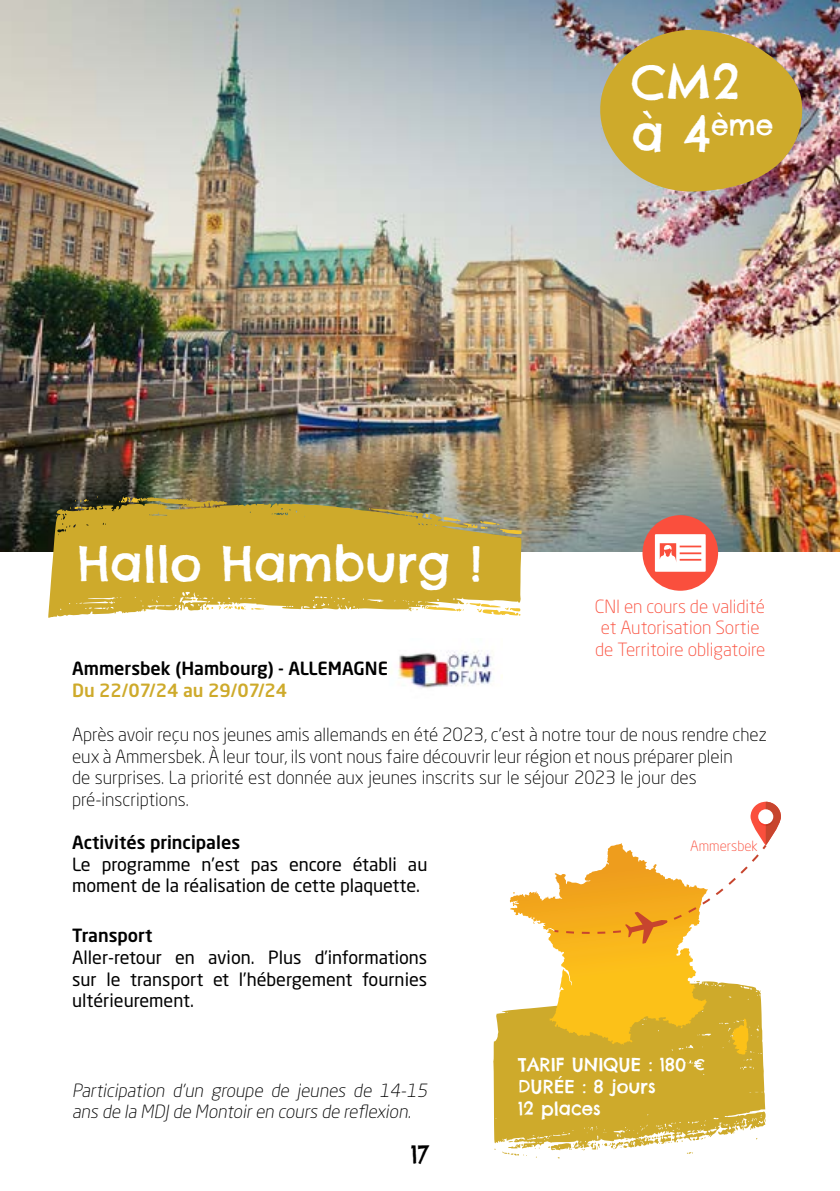
<style>
.page{position:relative;width:840px;height:1191px;background:#fff}
.page>*{position:absolute;margin:0;border:0;box-sizing:border-box;transform-origin:0 0}
.t1{font:48px "Chelsea Market";color:#fff}
.t2{font:28px "Chelsea Market";color:#fff}
.t3{font:24px "Chelsea Market";color:#000}
.t4{font:300 18px/21.6px "Neo Sans Std";color:#000}
.t5{font:18px/21.6px "Neo Sans Std";color:#000}
.t6{font:italic 300 18px/21.6px "Neo Sans Std";color:#000}
.t7{font:300 18px/21.6px "Neo Sans Std";color:#fa4f3d;text-align:center}
.t8{font:500 18px "Neo Sans Std";color:#000}
.t9{font:18px/21.6px "Chelsea Market";color:#fff}
.t10{font:500 18px "Neo Sans Std";color:#ceaa2b}
.t11{font:300 14px "Neo Sans Std";color:#fa4f3d}
.s1{font-size:48px}
</style>
<div class="page">
<svg style="left:493px;top:981px;width:272px;height:168px;background:#dab63f"></svg>
<svg style="left:692px;top:1135px;width:17px;height:6px"></svg>
<svg style="left:645px;top:1134px;width:37px;height:10px"></svg>
<svg style="left:547px;top:1142px;width:26px;height:8px"></svg>
<svg style="left:581px;top:1139px;width:46px;height:11px"></svg>
<svg style="left:502px;top:1141px;width:25px;height:15px"></svg>
<img style="left:0;top:0;width:839px;height:552px">
<svg style="left:48px;top:496px;width:473px;height:122px;background:#c6a93f"></svg>
<svg style="left:424px;top:513px;width:4px;height:5px"></svg>
<svg style="left:442px;top:517px;width:79px;height:17px"></svg>
<svg style="left:179px;top:498px;width:12px;height:11px"></svg>
<svg style="left:119px;top:496px;width:21px;height:7px"></svg>
<svg style="left:70px;top:499px;width:18px;height:10px"></svg>
<svg style="left:425px;top:603px;width:95px;height:13px"></svg>
<svg style="left:411px;top:607px;width:7px;height:3px"></svg>
<svg style="left:251px;top:608px;width:12px;height:2px"></svg>
<svg style="left:219px;top:605px;width:26px;height:5px"></svg>
<svg style="left:206px;top:607px;width:7px;height:3px"></svg>
<svg style="left:731px;top:1018px;width:13px;height:30px"></svg>
<img style="left:558px;top:8px;width:247px;height:187px">
<svg style="left:552px;top:801px;width:228px;height:156px"></svg>
<div style="left:642px;top:515px;width:75px;height:76px;background:#fa4f3d;border-radius:50%"></div>
<svg style="left:654px;top:534px;width:51px;height:38px;background:#fedfdb"></svg>
<img style="left:391px;top:650px;width:111px;height:38px">
<img style="left:0;top:0;width:1px;height:551px">
<h1 class="t1" style="left:631px;top:51px;width:110px">CM2</h1>
<h2 class="t2" style="left:631px;top:107px;width:143px"><span class="s1">à 4</span>ème</h2>
<h1 class="t1" style="left:77px;top:533px;width:406px">Hallo Hamburg !</h1>
<p class="t7" style="left:594px;top:595px;width:172px">CNI en cours de validité et Autorisation Sortie de Territoire obligatoire</p>
<p class="t8" style="left:72px;top:657px;width:317px">Ammersbek (Hambourg) - ALLEMAGNE</p>
<p class="t10" style="left:72px;top:679px;width:216px">Du 22/07/24 au 29/07/24</p>
<p class="t4" style="left:72px;top:723px;width:696px">Après avoir reçu nos jeunes amis allemands en été 2023, c’est à notre tour de nous rendre chez eux à Ammersbek. À leur tour, ils vont nous faire découvrir leur région et nous préparer plein<br>de surprises. La priorité est donnée aux jeunes inscrits sur le séjour 2023 le jour des pré-inscriptions.</p>
<p class="t8" style="left:72px;top:831px;width:169px">Activités principales</p>
<p class="t5" style="left:72px;top:853px;width:356px">Le programme n’est pas encore établi au moment de la réalisation de cette plaquette.</p>
<p class="t8" style="left:72px;top:924px;width:82px">Transport</p>
<p class="t5" style="left:72px;top:946px;width:356px;text-align:justify">Aller-retour en avion. Plus d’informations sur le transport et l’hébergement fournies ultérieurement.</p>
<p class="t11" style="left:689px;top:837px;width:69px">Ammersbek</p>
<p class="t6" style="left:72px;top:1079px;width:360px">Participation d’un groupe de jeunes de 14-15 ans de la MDJ de Montoiren cours de reflexion.</p>
<h3 class="t3" style="left:410px;top:1138px;width:20px">17</h3>
<p class="t9" style="left:518px;top:1054px;width:188px">TARIF UNIQUE : 180 €<br>DURÉE : 8 jours<br>12 places</p>
</div>
